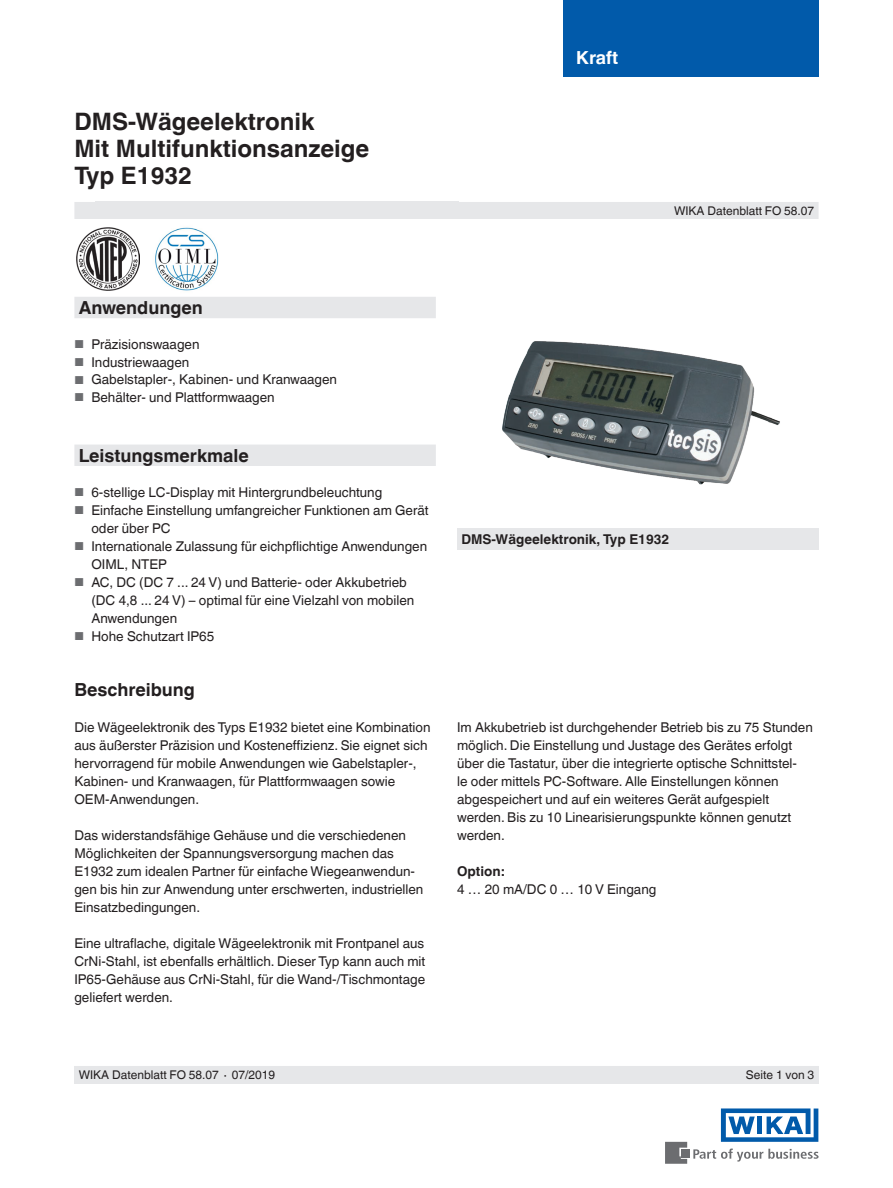
<style>
.page{position:relative;width:893px;height:1188px;background:#fff}
.page>*{position:absolute;margin:0;border:0;box-sizing:border-box;transform-origin:0 0}
.t1{font:700 24px/27px "Helvetica World";color:#231f20}
.t2{font:700 18px "Helvetica World";color:#231f20}
.t3{font:700 18px "Helvetica World";color:#fff}
.t4{font:13.5px/18px "Helvetica World";color:#231f20}
.t5{font:700 13.5px "Helvetica World";color:#231f20}
.t6{font:12px "Helvetica World";color:#231f20}
.s1{font-size:11.55px;color:#6c6d70}
</style>
<div class="page">
<svg style="left:693px;top:1149px;width:126px;height:13px"></svg>
<div style="left:682px;top:1150px;width:8px;height:8px;background:#6c6d70"></div>
<svg style="left:665px;top:1142px;width:22px;height:22px"></svg>
<svg style="left:721px;top:1108px;width:97px;height:34px"></svg>
<div style="left:563px;top:0;width:256px;height:77px;background:#015aaa"></div>
<div style="left:74px;top:202px;width:745px;height:17px;background:#e6e7e9"></div>
<div style="left:96px;top:202px;width:363px;height:17px;background:#e6e7e9"></div>
<div style="left:74px;top:1066px;width:745px;height:18px;background:#e6e7e9"></div>
<img style="left:155px;top:227px;width:64px;height:64px">
<img style="left:502px;top:341px;width:278px;height:144px">
<img style="left:77px;top:228px;width:62px;height:63px">
<svg style="left:74px;top:297px;width:362px;height:169px"></svg>
<div style="left:457px;top:529px;width:362px;height:21px;background:#e6e7e9"></div>
<h1 class="t1" style="left:74px;top:108px;width:296px">DMS-Wägeelektronik<br>Mit Multifunktionsanzeige<br>Typ E1932</h1>
<h2 class="t3" style="left:576px;top:47px;width:44px">Kraft</h2>
<p class="t6" style="left:674px;top:204px;width:142px">WIKA Datenblatt FO 58.07</p>
<h2 class="t2" style="left:79px;top:297px;width:126px">Anwendungen</h2>
<p class="t4" style="left:74px;top:336px;width:127px"><span class="s1">■</span> Präzisionswaagen</p>
<p class="t4" style="left:74px;top:353px;width:116px"><span class="s1">■</span> Industriewaagen</p>
<p class="t4" style="left:74px;top:371px;width:264px"><span class="s1">■</span> Gabelstapler-, Kabinen- und Kranwaagen</p>
<p class="t4" style="left:74px;top:388px;width:202px"><span class="s1">■</span> Behälter- und Plattformwaagen</p>
<h2 class="t2" style="left:79px;top:445px;width:172px">Leistungsmerkmale</h2>
<p class="t4" style="left:74px;top:483px;width:309px"><span class="s1">■</span> 6-stellige LC-Display mit Hintergrundbeleuchtung</p>
<p class="t4" style="left:91px;top:501px;width:339px;text-indent:-17px"><span class="s1">■</span> Einfache Einstellung umfangreicher Funktionen am Gerät oder über PC</p>
<p class="t4" style="left:91px;top:537px;width:337px;text-indent:-17px"><span class="s1">■</span> Internationale Zulassung für eichpflichtige Anwendungen<br>OIML, NTEP</p>
<p class="t4" style="left:91px;top:573px;width:324px;text-indent:-17px"><span class="s1">■</span> AC, DC (DC 7 ... 24 V) und Batterie- oder Akkubetrieb (DC 4,8 ... 24 V) – optimal für eine Vielzahl von mobilen<br>Anwendungen</p>
<p class="t4" style="left:74px;top:627px;width:141px"><span class="s1">■</span> Hohe Schutzart IP65</p>
<h2 class="t2" style="left:74px;top:679px;width:122px">Beschreibung</h2>
<p class="t4" style="left:74px;top:719px;width:358px">Die Wägeelektronik des Typs E1932 bietet eine Kombination aus äußerster Präzision und Kosteneffizienz. Sie eignet sich hervorragend für mobile Anwendungen wie Gabelstapler-, Kabinen- und Kranwaagen, für Plattformwaagen sowie OEM-Anwendungen.</p>
<p class="t4" style="left:74px;top:827px;width:350px">Das widerstandsfähige Gehäuse und die verschiedenen Möglichkeiten der Spannungsversorgung machen das E1932 zum idealen Partner für einfache Wiegeanwendun&shy;gen bis hin zur Anwendung unter erschwerten, industriellen Einsatzbedingungen.</p>
<p class="t4" style="left:74px;top:935px;width:352px;text-align:justify">Eine ultraflache, digitale Wägeelektronik mit Frontpanel aus CrNi-Stahl, ist ebenfalls erhältlich. Dieser Typ kann auch mit IP65-Gehäuse aus CrNi-Stahl, für die Wand-/Tischmontage geliefert werden.</p>
<p class="t5" style="left:461px;top:532px;width:210px">DMS-Wägeelektronik, Typ E1932</p>
<p class="t4" style="left:457px;top:719px;width:357px">Im Akkubetrieb ist durchgehender Betrieb bis zu 75 Stunden möglich. Die Einstellung und Justage des Gerätes erfolgt über die Tastatur, über die integrierte optische Schnittstel-<br>le oder mittels PC-Software. Alle Einstellungen können abgespeichert und auf ein weiteres Gerät aufgespielt werden. Bis zu 10 Linearisierungspunkte können genutzt werden.</p>
<p class="t5" style="left:457px;top:864px;width:49px">Option:</p>
<p class="t4" style="left:457px;top:881px;width:201px">4 … 20 mA/DC 0 … 10 V Eingang</p>
<p class="t6" style="left:79px;top:1068px;width:198px">WIKA Datenblatt FO 58.07 ∙ 07/2019</p>
<p class="t6" style="left:746px;top:1068px;width:70px">Seite 1 von 3</p>
</div>
